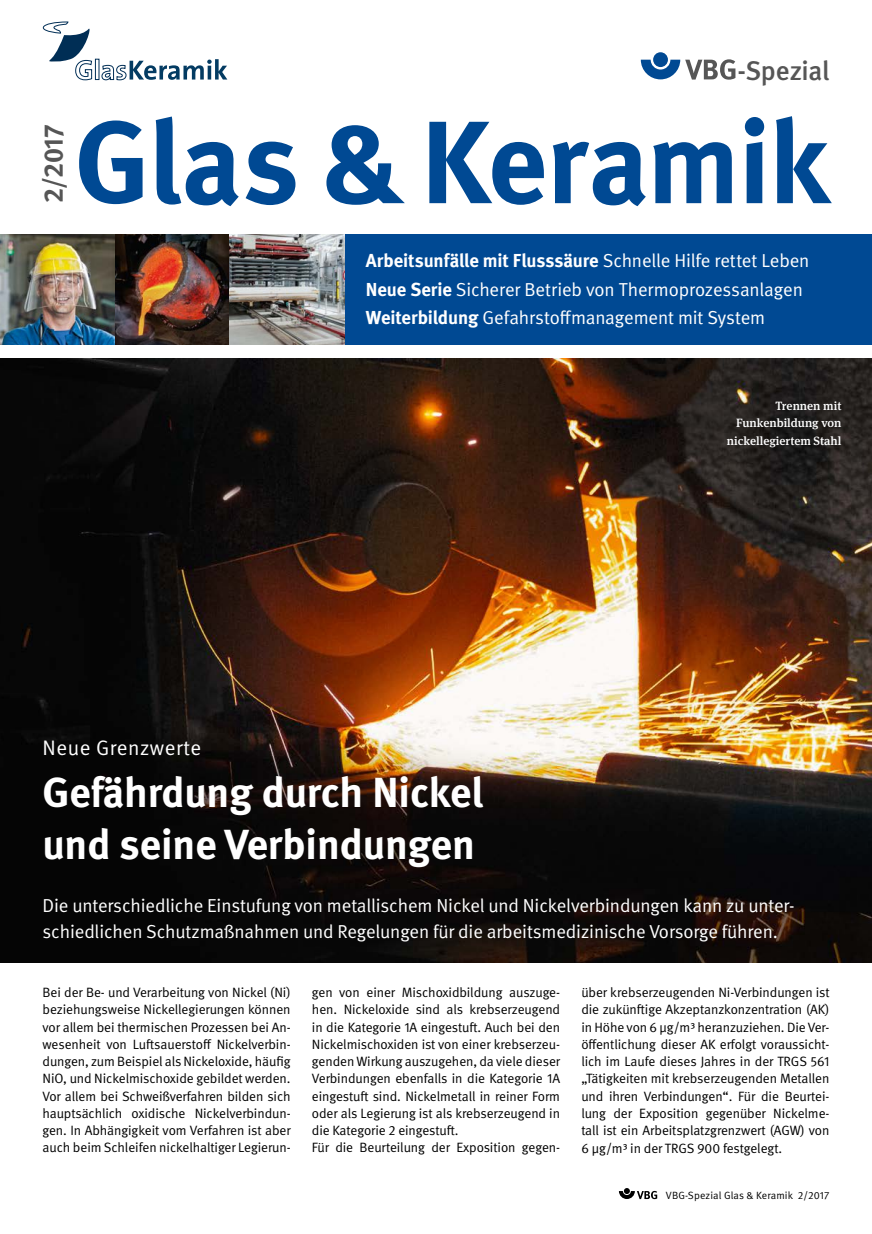
<style>
.page{position:relative;width:872px;height:1234px;background:#fff}
.page>*{position:absolute;margin:0;border:0;box-sizing:border-box;transform-origin:0 0}
.t1{font:700 117px "DGUV Meta";letter-spacing:-.01em;color:#004993}
.t2{font:700 42px/51.8px "DGUV Meta";color:#fff}
.t3{font:500 27px "DGUV Meta";letter-spacing:-.015em;color:#565656}
.t4{font:700 27px "DGUV Meta";color:#565656}
.t5{font:21px "DGUV Meta";letter-spacing:.025em;color:#fff}
.t6{font:18.75px/28.5px "DGUV Meta";letter-spacing:-.005em;color:#fff}
.t7{font:13.5px/17.2px "DGUV Meta";letter-spacing:-.005em;color:#000;text-align:justify}
.t8{font:500 12px/17.2px "DGUV Meta Serif";color:#fff;text-align:right}
.t9{font:10.5px "DGUV Meta";letter-spacing:.015em;color:#000}
.s1{font-weight:700}
</style>
<div class="page">
<div style="left:344px;top:234px;width:528px;height:110px;background:#004993"></div>
<div style="left:653px;top:52px;width:15px;height:15px;background:#004993;border-radius:50%"></div>
<svg style="left:641px;top:59px;width:94px;height:21px"></svg>
<svg style="left:619px;top:1188px;width:38px;height:10px"></svg>
<svg style="left:43px;top:21px;width:184px;height:59px"></svg>
<img style="left:115px;top:234px;width:229px;height:110px">
<img style="left:0;top:234px;width:115px;height:110px">
<img style="left:0;top:358px;width:872px;height:604px">
<h3 class="t3" style="left:737px;top:55px;width:93px">-Spezial</h3>
<h3 class="t4" style="left:37px;top:203px;width:80px;rotate:-90deg">2/2017</h3>
<h1 class="t1" style="left:74px;top:93px;width:756px">Glas &amp; Keramik</h1>
<h3 class="t6" style="left:366px;top:247px;width:445px"><span class="s1">Arbeitsunfälle mit Flusssäure</span> Schnelle Hilfe rettet Leben<br><span class="s1">Neue Serie</span> Sicherer Betrieb von Thermoprozessanlagen<br><span class="s1">Weiterbildung</span> Gefahrstoffmanagement mit System</h3>
<p class="t8" style="left:727px;top:397px;width:116px">Trennen mit<br>Funkenbildung von nickellegiertem Stahl</p>
<h3 class="t5" style="left:43px;top:735px;width:160px">Neue Grenzwerte</h3>
<h2 class="t2" style="left:43px;top:767px;width:442px">Gefährdung durch Nickel und seine Verbindungen</h2>
<h3 class="t6" style="left:43px;top:892px;width:753px;line-height:25.8px">Die unterschiedliche Einstufung von metallischem Nickel und Nickelverbindungen kann zu unter&shy;schiedlichen Schutzmaßnahmen und Regelungen für die arbeitsmedizinische Vorsorge führen.</h3>
<p class="t7" style="left:43px;top:983px;width:250px">Bei der Be- und Verarbeitung von Nickel (Ni) beziehungsweise Nickellegierungen können vor allem bei thermischen Prozessen bei An&shy;wesenheit von Luftsauerstoff Nickelverbin&shy;dungen, zum Beispiel als Nickeloxide, häufig NiO, und Nickelmischoxide gebildet werden.<br>Vor allem bei Schweißverfahren bilden sich hauptsächlich oxidische Nickelverbindun&shy;gen. In Abhängigkeit vom Verfahren ist aber auch beim Schleifen nickelhaltiger Legierun-</p>
<p class="t7" style="left:312px;top:983px;width:250px;text-align:left">gen von einer Mischoxidbildung auszuge&shy;hen. Nickeloxide sind als krebserzeugend in die Kategorie 1A eingestuft. Auch bei den Nickelmischoxiden ist von einer krebserzeu&shy;genden Wirkung auszugehen, da viele dieser Verbindungen ebenfalls in die Kategorie 1A eingestuft sind. Nickelmetall in reiner Form oder als Legierung ist als krebserzeugend in die Kategorie 2 eingestuft.<br>Für die Beurteilung der Exposition gegen-</p>
<p class="t7" style="left:581px;top:983px;width:250px">über krebserzeugenden Ni-Verbindungen ist die zukünftige Akzeptanzkonzentration (AK) in Höhe von 6 μg/m³ heranzuziehen. Die Ver&shy;öffentlichung dieser AK erfolgt voraussicht&shy;lich im Laufe dieses Jahres in der TRGS 561 „Tätigkeiten mit krebserzeugenden Metallen und ihren Verbindungen“. Für die Beurtei&shy;lung der Exposition gegenüber Nickelme&shy;tall ist ein Arbeitsplatzgrenzwert (AGW) von 6 μg/m³ in der TRGS 900 festgelegt.</p>
<p class="t9" style="left:666px;top:1188px;width:165px">VBG-Spezial Glas &amp; Keramik 2/2017</p>
</div>
